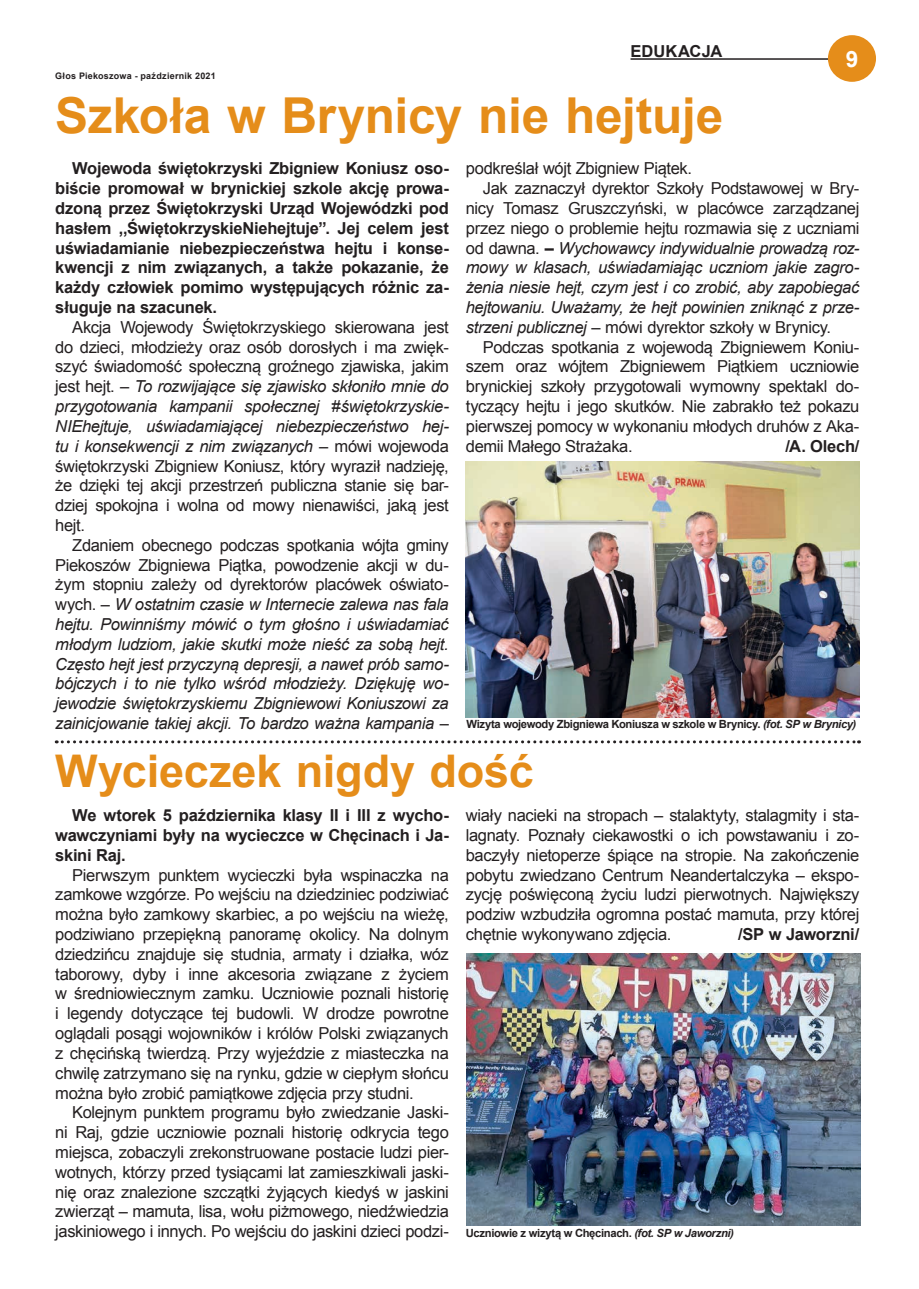
<style>
.page{position:relative;width:919px;height:1289px;background:#fff}
.page>*{position:absolute;margin:0;border:0;box-sizing:border-box;transform-origin:0 0}
.t1{font:700 49.5px "Arial";letter-spacing:-.005em;color:#e58d1a}
.t2{font:700 45px "Arial";letter-spacing:-.005em;color:#e58d1a}
.t3{font:700 22.5px "Arial";color:#fff}
.t4{font:16.5px/19.8px "Arial";letter-spacing:-.02em;color:#231f20;text-align:justify}
.t5{font:italic 16.5px/19.8px "Arial";letter-spacing:-.02em;color:#231f20;text-align:justify}
.t6{font:700 16.5px/19.8px "Arial";letter-spacing:-.015em;color:#231f20;text-align:justify}
.t7{font:700 11.25px "Arial";letter-spacing:-.03em;color:#231f20}
.t8{font:700 9px "Arial";letter-spacing:.025em;color:#231f20}
.s1{font-style:italic}
.s2{font-style:normal}
.s3{font-weight:700;font-style:normal}
</style>
<div class="page">
<hr style="left:630px;top:58px;width:225px;height:2px;background:#231f20">
<div style="left:827px;top:35px;width:48px;height:47px;background:#e58d1a;border-radius:50%"></div>
<svg style="left:56px;top:740px;width:803px;height:3px"></svg>
<img style="left:466px;top:953px;width:393px;height:272px">
<img style="left:466px;top:461px;width:393px;height:256px">
<p class="t8" style="left:55px;top:70px;width:162px">Głos Piekoszowa - październik 2021</p>
<p class="t6" style="left:630px;top:42px;width:93px">EDUKACJA</p>
<h1 class="t1" style="left:55px;top:83px;width:669px">Szkoła w Brynicy nie hejtuje</h1>
<h3 class="t3" style="left:845px;top:44px;width:14px">9</h3>
<p class="t6" style="left:55px;top:159px;width:395px;text-indent:17px">Wojewoda świętokrzyski Zbigniew Koniusz oso&shy;biście promował w brynickiej szkole akcję prowa&shy;dzoną przez Świętokrzyski Urząd Wojewódzki pod hasłem ,,ŚwiętokrzyskieNiehejtuje”. Jej celem jest uświadamianie niebezpieczeństwa hejtu i konse&shy;kwencji z nim związanych, a także pokazanie, że każdy człowiek pomimo występujących różnic za&shy;sługuje na szacunek.</p>
<p class="t4" style="left:55px;top:317px;width:395px;text-indent:17px">Akcja Wojewody Świętokrzyskiego skierowana jest do dzieci, młodzieży oraz osób dorosłych i ma zwięk&shy;szyć świadomość społeczną groźnego zjawiska, jakim jest hejt. <span class="s1">– To rozwijające się zjawisko skłoniło mnie do przygotowania kampanii społecznej #świętokrzyskie-NIEhejtuje, uświadamiającej niebezpieczeństwo hej&shy;tu i konsekwencji z nim związanych</span> – mówi wojewoda świętokrzyski Zbigniew Koniusz, który wyraził nadzieję, że dzięki tej akcji przestrzeń publiczna stanie się bar&shy;dziej spokojna i wolna od mowy nienawiści, jaką jest hejt.</p>
<p class="t5" style="left:55px;top:535px;width:395px;text-indent:17px"><span class="s2">Zdaniem obecnego podczas spotkania wójta gminy Piekoszów Zbigniewa Piątka, powodzenie akcji w du&shy;żym stopniu zależy od dyrektorów placówek oświato&shy;wych. –</span> W ostatnim czasie w Internecie zalewa nas fala hejtu. Powinniśmy mówić o tym głośno i uświadamiać młodym ludziom, jakie skutki może nieść za sobą hejt.<br>Często hejt jest przyczyną depresji, a nawet prób samo&shy;bójczych i to nie tylko wśród młodzieży. Dziękuję wo&shy;jewodzie świętokrzyskiemu Zbigniewowi Koniuszowi za zainicjowanie takiej akcji. To bardzo ważna kampania <span class="s2">–</span></p>
<p class="t4" style="left:466px;top:159px;width:228px">podkreślał wójt Zbigniew Piątek.</p>
<p class="t4" style="left:483px;top:179px;width:378px">Jak zaznaczył dyrektor Szkoły Podstawowej w Bry-</p>
<p class="t4" style="left:466px;top:198px;width:395px">nicy Tomasz Gruszczyński, w placówce zarządzanej</p>
<p class="t4" style="left:466px;top:218px;width:395px">przez niego o problemie hejtu rozmawia się z uczniami</p>
<p class="t5" style="left:466px;top:238px;width:395px"><span class="s2">od dawna.</span> <span class="s3">–</span> Wychowawcy indywidualnie prowadzą roz-</p>
<p class="t5" style="left:466px;top:258px;width:395px">mowy w klasach, uświadamiając uczniom jakie zagro-</p>
<p class="t5" style="left:466px;top:278px;width:395px">żenia niesie hejt, czym jest i co zrobić, aby zapobiegać</p>
<p class="t5" style="left:466px;top:297px;width:395px">hejtowaniu. Uważamy, że hejt powinien zniknąć z prze-</p>
<p class="t4" style="left:466px;top:317px;width:367px"><span class="s1">strzeni publicznej</span> – mówi dyrektor szkoły w Brynicy.</p>
<p class="t4" style="left:483px;top:337px;width:378px">Podczas spotkania z wojewodą Zbigniewem Koniu-</p>
<p class="t4" style="left:466px;top:357px;width:395px">szem oraz wójtem Zbigniewem Piątkiem uczniowie</p>
<p class="t4" style="left:466px;top:377px;width:395px">brynickiej szkoły przygotowali wymowny spektakl do-</p>
<p class="t4" style="left:466px;top:396px;width:395px">tyczący hejtu i jego skutków. Nie zabrakło też pokazu</p>
<p class="t4" style="left:466px;top:416px;width:395px">pierwszej pomocy w wykonaniu młodych druhów z Aka-</p>
<p class="t4" style="left:466px;top:436px;width:168px">demii Małego Strażaka.</p>
<p class="t6" style="left:785px;top:436px;width:75px">/A. Olech/</p>
<p class="t7" style="left:466px;top:716px;width:391px">Wizyta wojewody Zbigniewa Koniusza w szkole w Brynicy. <span class="s1">(fot. SP w Brynicy)</span></p>
<h2 class="t2" style="left:55px;top:741px;width:480px">Wycieczek nigdy dość</h2>
<p class="t4" style="left:466px;top:805px;width:395px">wiały nacieki na stropach – stalaktyty, stalagmity i sta&shy;lagnaty. Poznały ciekawostki o ich powstawaniu i zo&shy;baczyły nietoperze śpiące na stropie. Na zakończenie pobytu zwiedzano Centrum Neandertalczyka – ekspo&shy;zycję poświęconą życiu ludzi pierwotnych. Największy podziw wzbudziła ogromna postać mamuta, przy której chętnie wykonywano zdjęcia.</p>
<p class="t6" style="left:55px;top:806px;width:395px;text-indent:17px">We wtorek 5 października klasy II i III z wycho&shy;wawczyniami były na wycieczce w Chęcinach i Ja&shy;skini Raj.</p>
<p class="t4" style="left:55px;top:865px;width:395px;text-indent:17px">Pierwszym punktem wycieczki była wspinaczka na zamkowe wzgórze. Po wejściu na dziedziniec podziwiać można było zamkowy skarbiec, a po wejściu na wieżę, podziwiano przepiękną panoramę okolicy. Na dolnym dziedzińcu znajduje się studnia, armaty i działka, wóz taborowy, dyby i inne akcesoria związane z życiem w średniowiecznym zamku. Uczniowie poznali historię i legendy dotyczące tej budowli. W drodze powrotne oglądali posągi wojowników i królów Polski związanych z chęcińską twierdzą. Przy wyjeździe z miasteczka na chwilę zatrzymano się na rynku, gdzie w ciepłym słońcu można było zrobić pamiątkowe zdjęcia przy studni.</p>
<p class="t4" style="left:55px;top:1102px;width:395px;text-indent:17px">Kolejnym punktem programu było zwiedzanie Jaski&shy;ni Raj, gdzie uczniowie poznali historię odkrycia tego miejsca, zobaczyli zrekonstruowane postacie ludzi pier&shy;wotnych, którzy przed tysiącami lat zamieszkiwali jaski&shy;nię oraz znalezione szczątki żyjących kiedyś w jaskini zwierząt – mamuta, lisa, wołu piżmowego, niedźwiedzia jaskiniowego i innych. Po wejściu do jaskini dzieci podzi-</p>
<p class="t6" style="left:738px;top:924px;width:122px">/SP w Jaworzni/</p>
<p class="t7" style="left:466px;top:1225px;width:270px">Uczniowie z wizytą w Chęcinach. <span class="s1">(fot. SP w Jaworzni)</span></p>
</div>
